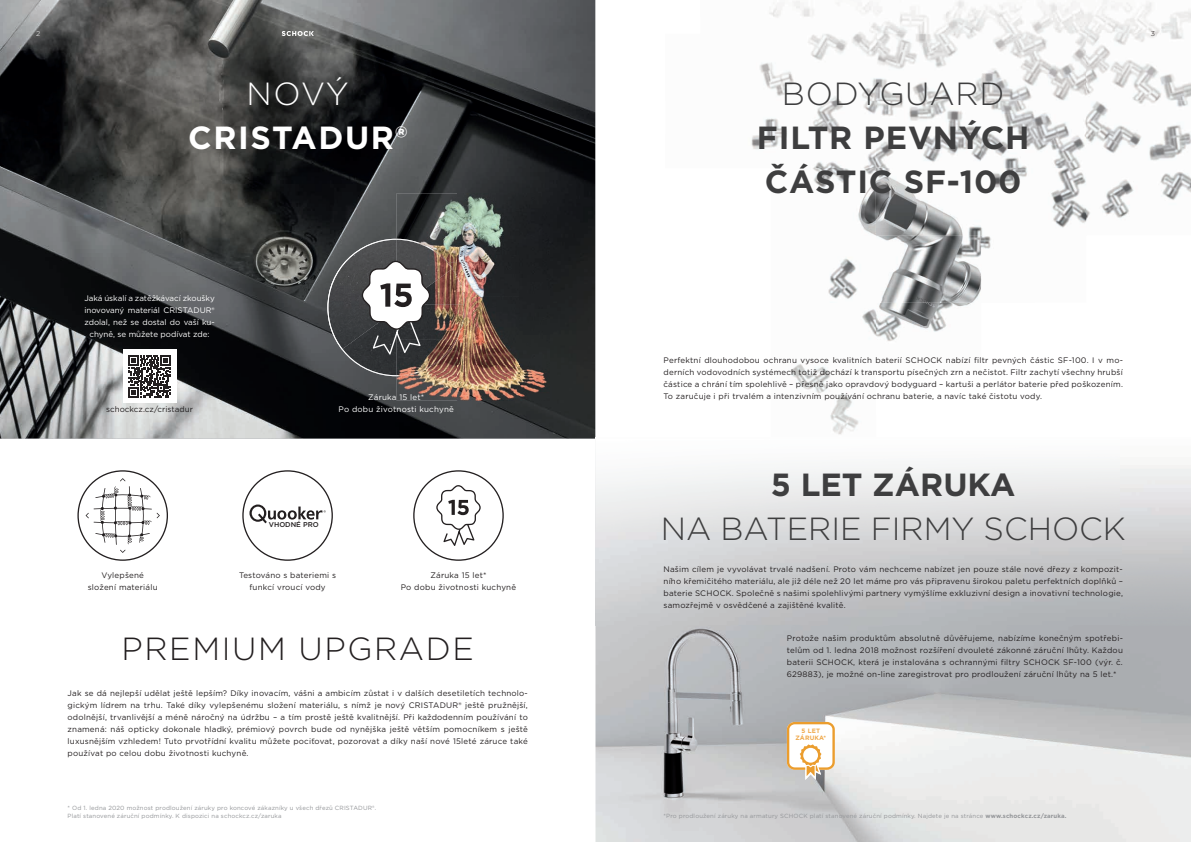
<style>
.page{position:relative;width:1191px;height:842px;background:#fff}
.page>*{position:absolute;margin:0;border:0;box-sizing:border-box;transform-origin:0 0}
.t1{font:700 32px/44px "Gotham";letter-spacing:.025em;color:#3e3e3f}
.t2{font:300 32px "Gotham";color:#3e3e3f}
.t3{font:300 32px "Gotham";letter-spacing:.05em;color:#231f20}
.t4{font:700 32px "Gotham";letter-spacing:.05em;color:#fff}
.t5{font:700 32px "Gotham";color:#3e3e3f}
.t6{font:300 32px "Gotham";letter-spacing:.025em;color:#3e3e3f}
.t7{font:300 32px "Gotham";color:#fff}
.t8{font:8px/12px "Gotham";letter-spacing:.025em;color:#231f20;text-align:justify}
.t9{font:8px/12px "Gotham";color:#fff;text-align:center}
.t10{font:8px/12px "Gotham";letter-spacing:.025em;color:#fff;text-align:center}
.t11{font:8px "Gotham";letter-spacing:.005em;color:#231f20}
.t12{font:500 7px "Gotham";color:#231f20}
.t13{font:300 7px "Gotham";color:#fff}
.t14{font:300 7px "Gotham";color:#231f20}
.t15{font:700 6.2px/7.5px "Gotham";letter-spacing:.025em;color:#efa94c;text-align:center}
.t16{font:6px/8px "Gotham";letter-spacing:.025em;color:#939598}
.s1{font-weight:700}
</style>
<div class="page">
<img style="left:595px;top:626px;width:596px;height:216px">
<img style="left:0;top:0;width:1191px;height:438px">
<div style="left:123px;top:350px;width:53px;height:53px;background:#fff"></div>
<svg style="left:128px;top:355px;width:43px;height:42px"></svg>
<svg style="left:413px;top:470px;width:91px;height:91px"></svg>
<svg style="left:77px;top:470px;width:91px;height:91px"></svg>
<svg style="left:242px;top:470px;width:91px;height:91px"></svg>
<img style="left:396px;top:193px;width:123px;height:69px">
<img style="left:519px;top:193px;width:31px;height:207px">
<img style="left:465px;top:262px;width:54px;height:35px">
<img style="left:458px;top:297px;width:61px;height:103px">
<img style="left:427px;top:376px;width:31px;height:24px">
<img style="left:396px;top:376px;width:31px;height:24px">
<svg style="left:787px;top:722px;width:48px;height:58px"></svg>
<div style="left:802px;top:728px;width:18px;height:5px;background:#fff"></div>
<div style="left:795px;top:734px;width:31px;height:6px;background:#fff"></div>
<img style="left:327px;top:239px;width:138px;height:137px">
<svg style="left:282px;top:31px;width:32px;height:5px"></svg>
<p class="t13" style="left:36px;top:29px;width:6px">2</p>
<p class="t14" style="left:1150px;top:29px;width:6px">3</p>
<h1 class="t7" style="left:247px;top:73px;width:104px">NOVÝ</h1>
<h1 class="t4" style="left:188px;top:116px;width:221px">CRISTADUR®</h1>
<p class="t9" style="left:84px;top:292px;width:132px">Jaká úskalí a zatěžkávací zkoušky inovovaný materiál CRISTADUR® zdolal, než se dostal do vaší ku&shy;chyně, se můžete podívat zde:</p>
<p class="t11" style="left:106px;top:404px;width:88px">schockcz.cz/cristadur</p>
<p class="t10" style="left:338px;top:391px;width:117px">Záruka 15 let*<br>Po dobu životnosti kuchyně</p>
<p class="t12" style="left:269px;top:520px;width:52px">VHODNÉ PRO</p>
<p class="t8" style="left:88px;top:569px;width:71px;text-align:center">Vylepšené složení materiálu</p>
<p class="t8" style="left:239px;top:569px;width:99px;text-align:center">Testováno s bateriemi s funkcí vroucí vody</p>
<p class="t8" style="left:401px;top:569px;width:117px;text-align:center">Záruka 15 let*<br>Po dobu životnosti kuchyně</p>
<h1 class="t3" style="left:122px;top:628px;width:354px">PREMIUM UPGRADE</h1>
<p class="t8" style="left:68px;top:687px;width:462px">Jak se dá nejlepší udělat ještě lepším? Díky inovacím, vášni a ambicím zůstat i v dalších desetiletích technolo&shy;gickým lídrem na trhu. Také díky vylepšenému složení materiálu, s nímž je nový CRISTADUR® ještě pružnější, odolnější, trvanlivější a méně náročný na údržbu – a tím prostě ještě kvalitnější. Při každodenním používání to znamená: náš opticky dokonale hladký, prémiový povrch bude od nynějška ještě větším pomocníkem s ještě luxusnějším vzhledem! Tuto prvotřídní kvalitu můžete pociťovat, pozorovat a díky naší nové 15leté záruce také používat po celou dobu životnosti kuchyně.</p>
<h1 class="t6" style="left:782px;top:73px;width:224px">BODYGUARD</h1>
<h1 class="t1" style="left:757px;top:115px;width:274px">FILTR PEVNÝCH<br>ČÁSTIC SF-100</h1>
<p class="t8" style="left:663px;top:354px;width:461px">Perfektní dlouhodobou ochranu vysoce kvalitních baterií SCHOCK nabízí filtr pevných částic SF-100. I v mo&shy;derních vodovodních systémech totiž dochází k transportu písečných zrn a nečistot. Filtr zachytí všechny hrubší částice a chrání tím spolehlivě – přesně jako opravdový bodyguard – kartuši a perlátor baterie před poškozením.<br>To zaručuje i při trvalém a intenzivním používání ochranu baterie, a navíc také čistotu vody.</p>
<h1 class="t5" style="left:771px;top:463px;width:246px">5 LET ZÁRUKA</h1>
<h1 class="t2" style="left:660px;top:508px;width:466px">NA BATERIE FIRMY SCHOCK</h1>
<p class="t8" style="left:663px;top:563px;width:461px">Našim cílem je vyvolávat trvalé nadšení. Proto vám nechceme nabízet jen pouze stále nové dřezy z kompozit&shy;ního křemičitého materiálu, ale již déle než 20 let máme pro vás připravenu širokou paletu perfektních doplňků – baterie SCHOCK. Společně s našimi spolehlivými partnery vymýšlíme exkluzivní design a inovativní technologie, samozřejmě v osvědčené a zajištěné kvalitě.</p>
<p class="t8" style="left:787px;top:632px;width:337px">Protože našim produktům absolutně důvěřujeme, nabízíme konečným spotřebi&shy;telům od 1. ledna 2018 možnost rozšíření dvouleté zákonné záruční lhůty. Každou baterii SCHOCK, která je instalována s ochrannými filtry SCHOCK SF-100 (výr. č.<br>629883), je možné on-line zaregistrovat pro prodloužení záruční lhůty na 5 let.*</p>
<p class="t15" style="left:795px;top:727px;width:32px">5 LET<br>ZÁRUKA*</p>
<p class="t16" style="left:68px;top:804px;width:310px">* Od 1. ledna 2020 možnost prodloužení záruky pro koncové zákazníky u všech dřezů CRISTADUR®.<br>Platí stanovené záruční podmínky. K dispozici na schockcz.cz/zaruka</p>
<p class="t16" style="left:663px;top:812px;width:404px">*Pro prodloužení záruky na armatury SCHOCK platí stanovené záruční podmínky. Najdete je na stránce <span class="s1">www.schockcz.cz/zaruka.</span></p>
</div>
